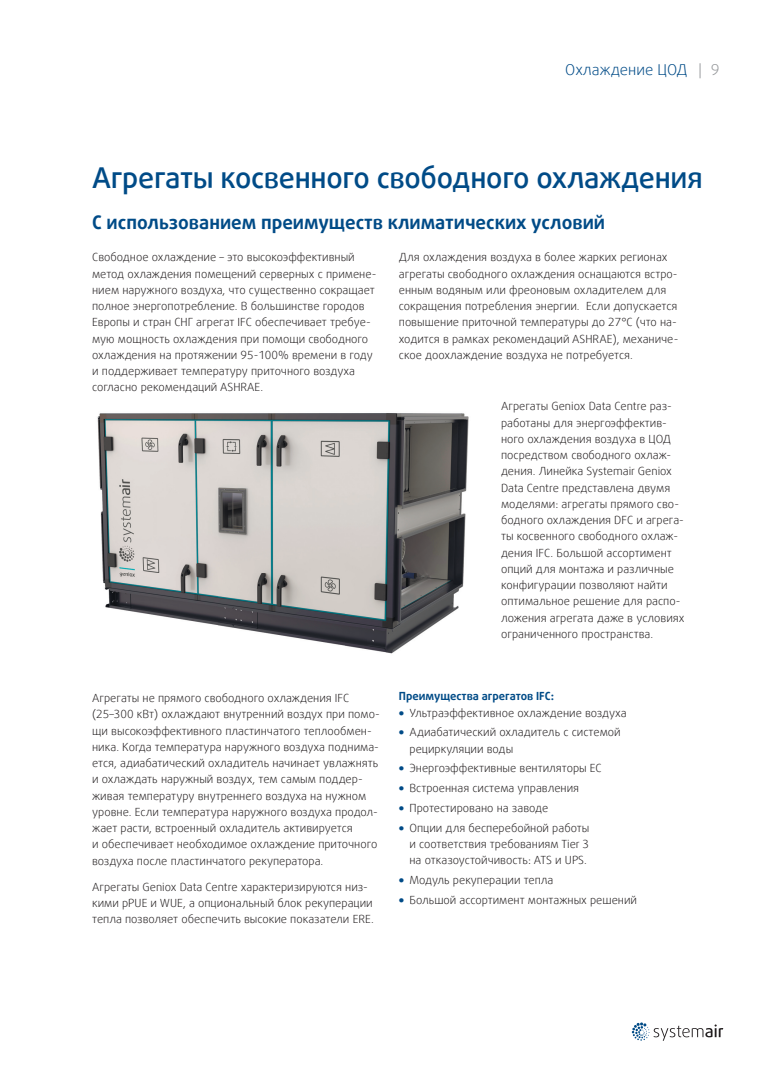
<style>
.page{position:relative;width:780px;height:1088px;background:#fff}
.page>*{position:absolute;margin:0;border:0;box-sizing:border-box;transform-origin:0 0}
.t1{font:500 28.75px "Daxline Offc Pro";letter-spacing:-.01em;color:#004b87}
.t2{font:700 18.75px "Daxline Offc Pro";color:#004b87}
.t3{font:300 15px "Daxline Offc Pro";color:#004b87}
.t4{font:300 11.25px/16.2px "Daxline Offc Pro";color:#231f20}
.t5{font:700 11.25px "Daxline Offc Pro";color:#004b87}
.s1{color:#939598}
.s2{font-weight:900;color:#004b87}
</style>
<div class="page">
<svg style="left:631px;top:1022px;width:92px;height:19px"></svg>
<img style="left:97px;top:413px;width:372px;height:241px">
<h3 class="t3" style="left:565px;top:59px;width:156px">Охлаждение ЦОД <span class="s1">| 9</span></h3>
<h1 class="t1" style="left:92px;top:159px;width:612px">Агрегаты косвенного свободного охлаждения</h1>
<h2 class="t2" style="left:92px;top:210px;width:514px">С использованием преимуществ климатических условий</h2>
<p class="t4" style="left:92px;top:249px;width:286px">Свободное охлаждение – это высокоэффективный метод охлаждения помещений серверных с примене&shy;нием наружного воздуха, что существенно сокращает полное энергопотребление. В большинстве городов Европы и стран СНГ агрегат IFC обеспечивает требуе&shy;мую мощность охлаждения при помощи свободного охлаждения на протяжении 95-100% времени в году и поддерживает температуру приточного воздуха согласно рекомендаций ASHRAE.</p>
<p class="t4" style="left:399px;top:249px;width:281px">Для охлаждения воздуха в более жарких регионах агрегаты свободного охлаждения оснащаются встро&shy;енным водяным или фреоновым охладителем для сокращения потребления энергии. Если допускается повышение приточной температуры до 27°C (что на&shy;ходится в рамках рекомендаций ASHRAE), механиче&shy;ское доохлаждение воздуха не потребуется.</p>
<p class="t4" style="left:501px;top:398px;width:185px">Агрегаты Geniox Data Centre раз&shy;работаны для энергоэффектив&shy;ного охлаждения воздуха в ЦОД посредством свободного охлаж&shy;дения. Линейка Systemair Geniox<br>Data Centre представлена двумя моделями: агрегаты прямого сво&shy;бодного охлаждения DFC и агрега&shy;ты косвенного свободного охлаж&shy;дения IFC. Большой ассортимент опций для монтажа и различные конфигурации позволяют найти оптимальное решение для распо&shy;ложения агрегата даже в условиях ограниченного пространства.</p>
<p class="t4" style="left:92px;top:689px;width:289px">Агрегаты не прямого свободного охлаждения IFC (25–300 кВт) охлаждают внутренний воздух при помо&shy;щи высокоэффективного пластинчатого теплообмен&shy;ника. Когда температура наружного воздуха поднима&shy;ется, адиабатический охладитель начинает увлажнять и охлаждать наружный воздух, тем самым поддер&shy;живая температуру внутреннего воздуха на нужном уровне. Если температура наружного воздуха продол&shy;жает расти, встроенный охладитель активируется<br>и обеспечивает необходимое охлаждение приточного воздуха после пластинчатого рекуператора.</p>
<p class="t4" style="left:92px;top:878px;width:283px">Агрегаты Geniox Data Centre характеризируются низ&shy;кими pPUE и WUE, а опциональный блок рекуперации тепла позволяет обеспечить высокие показатели ERE.</p>
<p class="t5" style="left:399px;top:689px;width:157px">Преимущества агрегатов IFC:</p>
<p class="t4" style="left:399px;top:704px;width:229px"><span class="s2">•</span> Ультраэффективное охлаждение воздуха</p>
<p class="t4" style="left:409px;top:724px;width:213px;text-indent:-11px"><span class="s2">•</span> Адиабатический охладитель с системой рециркуляции воды</p>
<p class="t4" style="left:399px;top:760px;width:204px"><span class="s2">•</span> Энергоэффективные вентиляторы ЕС</p>
<p class="t4" style="left:399px;top:780px;width:182px"><span class="s2">•</span> Встроенная система управления</p>
<p class="t4" style="left:399px;top:799px;width:151px"><span class="s2">•</span> Протестировано на заводе</p>
<p class="t4" style="left:409px;top:819px;width:181px;text-align:justify;text-indent:-11px"><span class="s2">•</span> Опции для бесперебойной работы и соответствия требованиям Tier 3 на отказоустойчивость: ATS и UPS.</p>
<p class="t4" style="left:399px;top:871px;width:156px"><span class="s2">•</span> Модуль рекуперации тепла</p>
<p class="t4" style="left:399px;top:891px;width:240px"><span class="s2">•</span> Большой ассортимент монтажных решений</p>
</div>
